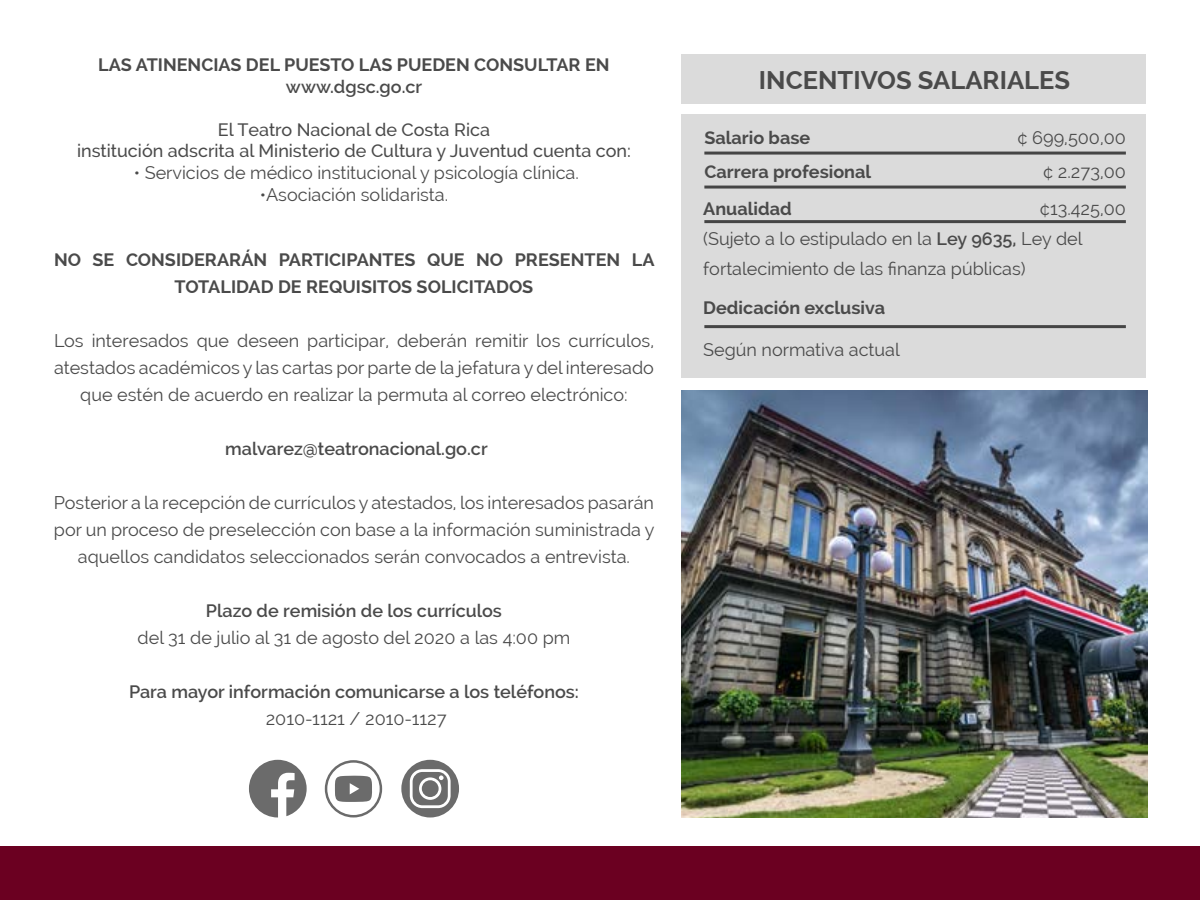
<style>
.page{position:relative;width:1200px;height:900px;background:#fff}
.page>*{position:absolute;margin:0;border:0;box-sizing:border-box;transform-origin:0 0}
.t1{font:700 25.5px "Raleway";color:#4a4a4a}
.t2{font:18px/27px "Raleway";color:#4a4a4a;text-align:center}
.t3{font:700 18px/27px "Raleway";color:#4a4a4a;text-align:center}
.t4{font:600 18px "Raleway";color:#4a4a4a}
.t5{font:500 18px/21.6px "Raleway";color:#4a4a4a;text-align:center}
.s1{font-weight:600}
</style>
<div class="page">
<div style="left:682px;top:114px;width:464px;height:264px;background:#dbdbdb"></div>
<div style="left:682px;top:54px;width:464px;height:50px;background:#dbdbdb"></div>
<svg style="left:249px;top:760px;width:58px;height:57px"></svg>
<svg style="left:401px;top:760px;width:58px;height:58px"></svg>
<svg style="left:325px;top:760px;width:57px;height:57px"></svg>
<hr style="left:704px;top:152px;width:422px;height:3px;background:#454545">
<hr style="left:704px;top:186px;width:422px;height:3px;background:#454545">
<hr style="left:704px;top:220px;width:422px;height:3px;background:#454545">
<hr style="left:704px;top:325px;width:422px;height:3px;background:#454545">
<img style="left:682px;top:390px;width:465px;height:428px">
<div style="left:0;top:846px;width:1200px;height:54px;background:#6b0021"></div>
<p class="t3" style="left:98px;top:51px;width:513px">LAS ATINENCIAS DEL PUESTO LAS PUEDEN CONSULTAR EN</p>
<p class="t4" style="left:286px;top:76px;width:138px">www.dgsc.go.cr</p>
<p class="t5" style="left:77px;top:119px;width:555px">El Teatro Nacional de Costa Rica<br>institución adscrita al Ministerio de Cultura y Juventud cuenta con:</p>
<p class="t2" style="left:134px;top:159px;width:447px">• Servicios de médico institucional y psicología clínica.</p>
<p class="t2" style="left:260px;top:181px;width:190px">•Asociación solidarista.</p>
<p class="t3" style="left:54px;top:246px;width:602px">NO SE CONSIDERARÁN PARTICIPANTES QUE NO PRESENTEN LA<br>TOTALIDAD DE REQUISITOS SOLICITADOS</p>
<p class="t2" style="left:54px;top:327px;width:602px">Los interesados que deseen participar, deberán remitir los currículos, atestados académicos y las cartas por parte de la jefatura y del interesado que estén de acuerdo en realizar la permuta al correo electrónico:</p>
<p class="t4" style="left:225px;top:438px;width:264px">malvarez@teatronacional.go.cr</p>
<p class="t2" style="left:54px;top:489px;width:602px">Posterior a la recepción de currículos y atestados, los interesados pasarán por un proceso de preselección con base a la información suministrada y aquellos candidatos seleccionados serán convocados a entrevista.</p>
<p class="t4" style="left:206px;top:600px;width:297px">Plazo de remisión de los currículos</p>
<p class="t2" style="left:138px;top:624px;width:434px">del 31 de julio al 31 de agosto del 2020 a las 4:00 pm</p>
<p class="t4" style="left:129px;top:681px;width:451px">Para mayor información comunicarse a los teléfonos:</p>
<p class="t2" style="left:266px;top:705px;width:183px">2010-1121 / 2010-1127</p>
<h1 class="t1" style="left:759px;top:65px;width:313px">INCENTIVOS SALARIALES</h1>
<p class="t3" style="left:704px;top:121px;width:168px;line-height:34px;text-align:left">Salario base<br>Carrera profesional</p>
<p class="t2" style="left:1017px;top:121px;width:110px;line-height:34px;text-align:right">¢ 699,500,00 ¢ 2.273,00</p>
<p class="t3" style="left:703px;top:195px;width:90px">Anualidad</p>
<p class="t2" style="left:703px;top:193px;width:424px;line-height:30px;text-align:left;text-indent:337px">¢13.425,00 (Sujeto a lo estipulado en la <span class="s1">Ley 9635,</span> Ley del fortalecimiento de las finanza públicas)</p>
<p class="t3" style="left:703px;top:294px;width:183px">Dedicación exclusiva</p>
<p class="t2" style="left:703px;top:336px;width:198px">Según normativa actual</p>
</div>
